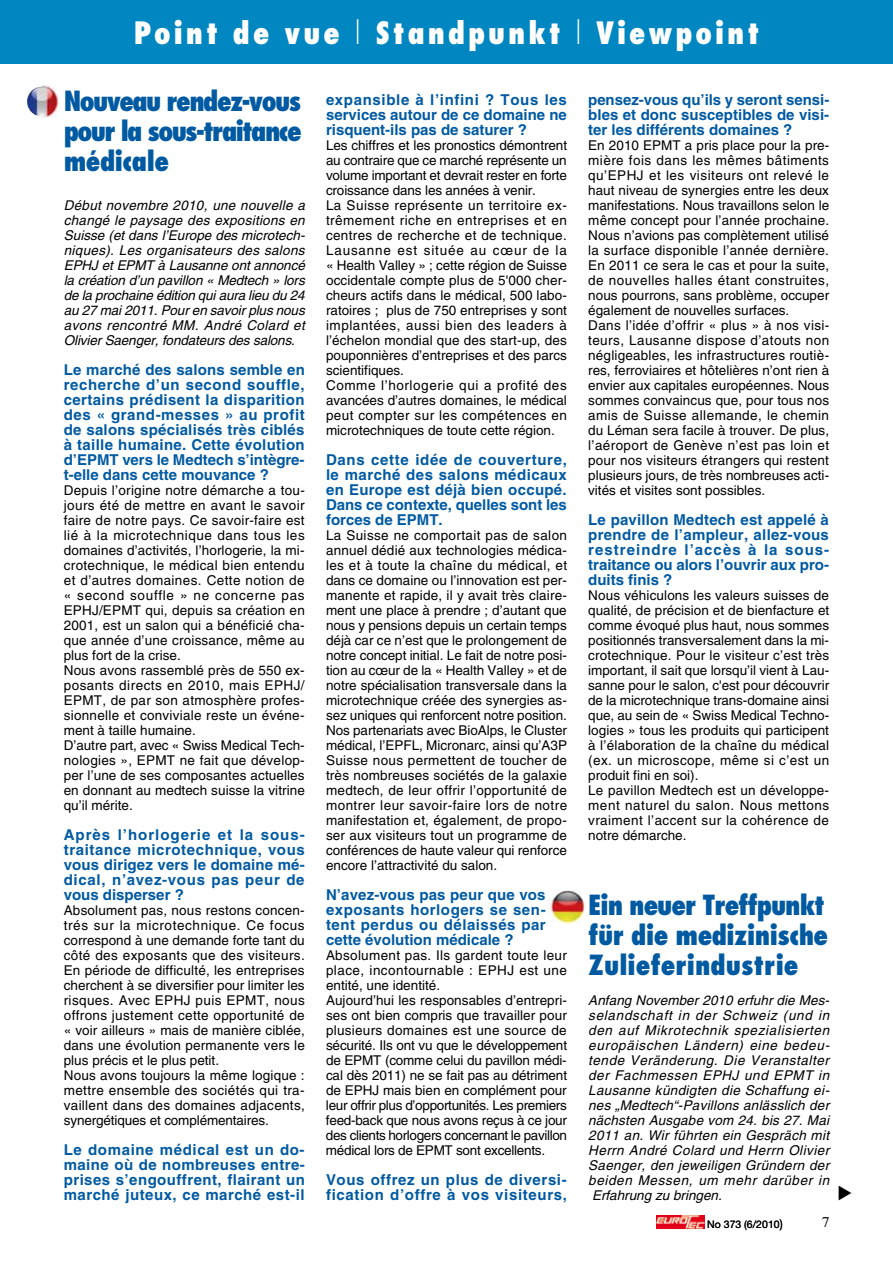
<style>
.page{position:relative;width:893px;height:1263px;background:#fff}
.page>*{position:absolute;margin:0;border:0;box-sizing:border-box;transform-origin:0 0}
.t1{font:800 condensed 30px "Futura";letter-spacing:.1em;color:#fff}
.t2{font:800 condensed 27px/30px "Futura";letter-spacing:-.02em;color:#005aa2}
.t3{font:800 condensed 27px/30px "Futura";letter-spacing:-.04em;color:#005aa2;text-align:justify}
.t4{font:700 15px/15px "Helvetica";color:#005aa2;text-align:justify}
.t5{font:700 15px/15px "Helvetica";letter-spacing:.045em;color:#005aa2}
.t6{font:13.5px/15px "Helvetica";letter-spacing:.01em;color:#000}
.t7{font:italic 13.5px/15px "Helvetica";color:#000;text-align:justify}
.t8{font:13.5px/15px "Helvetica";letter-spacing:-.01em;color:#000}
.t9{font:10.5px "Helvetica Neue";color:#000}
.s1{font-weight:300;font-stretch:normal}
.s2{font-size:12px}
</style>
<div class="page">
<svg style="left:656px;top:1215px;width:48px;height:13px"></svg>
<div style="left:0;top:0;width:893px;height:64px;background:#0087c1"></div>
<img style="left:27px;top:85px;width:31px;height:33px">
<img style="left:548px;top:889px;width:38px;height:35px">
<h1 class="t1" style="left:134px;top:14px;width:627px">Point de vue <span class="s1">l</span> Standpunkt <span class="s1">l</span> Viewpoint</h1>
<h2 class="t3" style="left:64px;top:86px;width:240px">Nouveau rendez-vous pour la sous-traitance médicale</h2>
<p class="t7" style="left:64px;top:198px;width:243px">Début novembre 2010, une nouvelle a changé le paysage des expositions en Suisse (et dans l’Europe des microtech&shy;niques). Les organisateurs des salons EPHJ et EPMT à Lausanne ont annoncé la création d’un pavillon « Medtech » lors de la prochaine édition qui aura lieu du 24 au 27 mai 2011. Pour en savoir plus nous avons rencontré MM. André Colard et Olivier Saenger, fondateurs des salons.</p>
<p class="t4" style="left:64px;top:362px;width:243px">Le marché des salons semble en recherche d’un second souffle, certains prédisent la disparition des « grand-messes » au profit de salons spécialisés très ciblés à taille humaine. Cette évolution d’EPMT vers le Medtech s’intègre&shy;t-elle dans cette mouvance ?</p>
<p class="t6" style="left:64px;top:483px;width:243px">Depuis l’origine notre démarche a tou&shy;jours été de mettre en avant le savoir faire de notre pays. Ce savoir-faire est lié à la microtechnique dans tous les domaines d’activités, l’horlogerie, la mi&shy;crotechnique, le médical bien entendu et d’autres domaines. Cette notion de « second souffle » ne concerne pas EPHJ/EPMT qui, depuis sa création en 2001, est un salon qui a bénéficié cha&shy;que année d’une croissance, même au plus fort de la crise.<br>Nous avons rassemblé près de 550 ex&shy;posants directs en 2010, mais EPHJ/ EPMT, de par son atmosphère profes&shy;sionnelle et conviviale reste un événe&shy;ment à taille humaine.<br>D’autre part, avec « Swiss Medical Tech&shy;nologies », EPMT ne fait que dévelop&shy;per l’une de ses composantes actuelles en donnant au medtech suisse la vitrine qu’il mérite.</p>
<p class="t4" style="left:64px;top:827px;width:243px">Après l’horlogerie et la sous&shy;traitance microtechnique, vous vous dirigez vers le domaine mé&shy;dical, n’avez-vous pas peur de vous disperser ?</p>
<p class="t6" style="left:64px;top:903px;width:243px">Absolument pas, nous restons concen&shy;trés sur la microtechnique. Ce focus correspond à une demande forte tant du côté des exposants que des visiteurs.<br>En période de difficulté, les entreprises cherchent à se diversifier pour limiter les risques. Avec EPHJ puis EPMT, nous offrons justement cette opportunité de « voir ailleurs » mais de manière ciblée, dans une évolution permanente vers le plus précis et le plus petit.<br>Nous avons toujours la même logique : mettre ensemble des sociétés qui tra&shy;vaillent dans des domaines adjacents, synergétiques et complémentaires.</p>
<p class="t4" style="left:64px;top:1142px;width:243px">Le domaine médical est un do&shy;maine où de nombreuses entre&shy;prises s’engouffrent, flairant un marché juteux, ce marché est-il</p>
<p class="t4" style="left:326px;top:92px;width:242px">expansible à l’infini ? Tous les services autour de ce domaine ne risquent-ils pas de saturer ?</p>
<p class="t6" style="left:326px;top:138px;width:243px">Les chiffres et les pronostics démontrent au contraire que ce marché représente un volume important et devrait rester en forte croissance dans les années à venir.<br>La Suisse représente un territoire ex&shy;trêmement riche en entreprises et en centres de recherche et de technique.<br>Lausanne est située au cœur de la « Health Valley » ; cette région de Suisse occidentale compte plus de 5'000 cher&shy;cheurs actifs dans le médical, 500 labo&shy;ratoires ; plus de 750 entreprises y sont implantées, aussi bien des leaders à l’échelon mondial que des start-up, des pouponnières d’entreprises et des parcs scientifiques.<br>Comme l’horlogerie qui a profité des avancées d’autres domaines, le médical peut compter sur les compétences en microtechniques de toute cette région.</p>
<p class="t4" style="left:326px;top:452px;width:243px">Dans cette idée de couverture, le marché des salons médicaux en Europe est déjà bien occupé.<br>Dans ce contexte, quelles sont les forces de EPMT.</p>
<p class="t6" style="left:326px;top:528px;width:243px;text-align:justify">La Suisse ne comportait pas de salon annuel dédié aux technologies médica&shy;les et à toute la chaîne du médical, et dans ce domaine ou l’innovation est per&shy;manente et rapide, il y avait très claire&shy;ment une place à prendre ; d’autant que nous y pensions depuis un certain temps déjà car ce n’est que le prolongement de notre concept initial. Le fait de notre posi&shy;tion au cœur de la « Health Valley » et de notre spécialisation transversale dans la microtechnique créée des synergies as&shy;sez uniques qui renforcent notre position.<br>Nos partenariats avec BioAlps, le Cluster médical, l’EPFL, Micronarc, ainsi qu’A3P Suisse nous permettent de toucher de très nombreuses sociétés de la galaxie medtech, de leur offrir l’opportunité de montrer leur savoir-faire lors de notre manifestation et, également, de propo&shy;ser aux visiteurs tout un programme de conférences de haute valeur qui renforce encore l’attractivité du salon.</p>
<p class="t4" style="left:326px;top:887px;width:221px">N’avez-vous pas peur que vos exposants horlogers se sen&shy;tent perdus ou délaissés par cette évolution médicale ?</p>
<p class="t8" style="left:326px;top:948px;width:243px">Absolument pas. I ls gardent toute leur place, incontournable : EPHJ est une entité, une identité.<br>Aujourd’hui les responsables d’entrepri&shy;ses ont bien compris que travailler pour plusieurs domaines est une source de sécurité. I ls ont vu que le développement de EPMT (comme celui du pavillon médi&shy;cal dès 2011) ne se fait pas au détriment de EPHJ mais bien en complément pour leur offrir plus d’opportunités. Les premiers feed-back que nous avons reçus à ce jour des clients horlogers concernant le pavillon médical lors de EPMT sont excellents.</p>
<p class="t5" style="left:326px;top:1172px;width:243px">Vous offrez un plus de diversi&shy;fication d’offre à vos visiteurs,</p>
<p class="t4" style="left:588px;top:92px;width:243px">pensez-vous qu’ils y seront sensi&shy;bles et donc susceptibles de visi&shy;ter les différents domaines ?</p>
<p class="t6" style="left:588px;top:138px;width:243px">En 2010 EPMT a pris place pour la pre&shy;mière fois dans les mêmes bâtiments qu’EPHJ et les visiteurs ont relevé le haut niveau de synergies entre les deux manifestations. Nous travaillons selon le même concept pour l’année prochaine.<br>Nous n’avions pas complètement utilisé la surface disponible l’année dernière.<br>En 2011 ce sera le cas et pour la suite, de nouvelles halles étant construites, nous pourrons, sans problème, occuper également de nouvelles surfaces.<br>Dans l’idée d’offrir « plus » à nos visi&shy;teurs, Lausanne dispose d’atouts non négligeables, les infrastructures routiè&shy;res, ferroviaires et hôtelières n’ont rien à envier aux capitales européennes. Nous sommes convaincus que, pour tous nos amis de Suisse allemande, le chemin du Léman sera facile à trouver. De plus, l’aéroport de Genève n’est pas loin et pour nos visiteurs étrangers qui restent plusieurs jours, de très nombreuses acti&shy;vités et visites sont possibles.</p>
<p class="t4" style="left:588px;top:512px;width:243px">Le pavillon Medtech est appelé à prendre de l’ampleur, allez-vous restreindre l’accès à la sous&shy;traitance ou alors l’ouvrir aux pro&shy;duits finis ?</p>
<p class="t6" style="left:588px;top:588px;width:243px">Nous véhiculons les valeurs suisses de qualité, de précision et de bienfacture et comme évoqué plus haut, nous sommes positionnés transversalement dans la mi&shy;crotechnique. Pour le visiteur c’est très important, il sait que lorsqu’il vient à Lau&shy;sanne pour le salon, c'est pour découvrir de la microtechnique trans-domaine ainsi que, au sein de « Swiss Medical Techno&shy;logies » tous les produits qui participent à l’élaboration de la chaîne du médical (ex. un microscope, même si c’est un produit fini en soi).<br>Le pavillon Medtech est un développe&shy;ment naturel du salon. Nous mettons vraiment l’accent sur la cohérence de notre démarche.</p>
<h2 class="t2" style="left:588px;top:890px;width:242px">Ein neuer Treffpunkt für die medizinische<br>Zulieferindustrie</h2>
<p class="t7" style="left:588px;top:993px;width:243px">Anfang November 2010 erfuhr die Mes&shy;selandschaft in der Schweiz (und in den auf Mikrotechnik spezialisierten europäischen Ländern) eine bedeu&shy;tende Veränderung. Die Veranstalter der Fachmessen EPHJ und EPMT in Lausanne kündigten die Schaffung ei&shy;nes „Medtech“-Pavillons anlässlich der nächsten Ausgabe vom 24. bis 27. Mai 2011 an. Wir führten ein Gespräch mit Herrn André Colard und Herrn Olivier Saenger, den jeweiligen Gründern der beiden Messen, um mehr darüber in Erfahrung zu bringen.</p>
<p class="t9" style="left:707px;top:1218px;width:77px">No 373 (6/2010<span class="s2">)</span></p>
</div>
